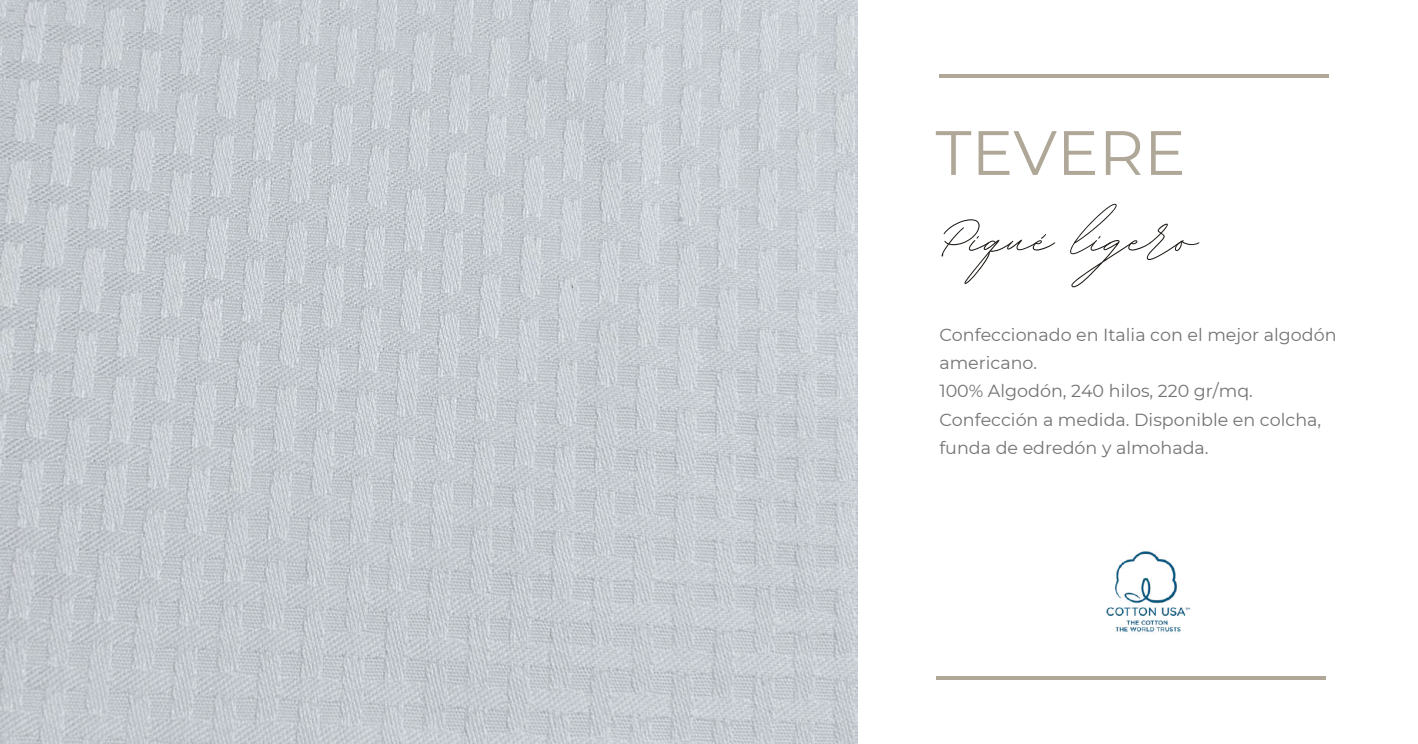
<style>
.page{position:relative;width:1418px;height:744px;background:#fff}
.page>*{position:absolute;margin:0;border:0;box-sizing:border-box;transform-origin:0 0}
.t1{font:90.5px "BD Script";color:#1e1a15}
.t2{font:62.5px "Montserrat";color:#afa798}
.t3{font:17.5px/28.1px "Montserrat";color:#737373}
</style>
<div class="page">
<img style="left:0;top:0;width:857px;height:743px">
<img style="left:1106px;top:551px;width:85px;height:83px">
<hr style="left:939px;top:74px;width:390px;height:4px;background:#afa798">
<hr style="left:935px;top:676px;width:390px;height:3px;background:#afa798">
<h2 class="t2" style="left:935px;top:114px;width:252px">TEVERE</h2>
<h1 class="t1" style="left:939px;top:179px;width:259px">Piqué ligero</h1>
<p class="t3" style="left:939px;top:321px;width:399px">Confeccionado en Italia con el mejor algodón americano.<br>100% Algodón, 240 hilos, 220 gr/mq.<br>Confección a medida. Disponible en colcha, funda de edredón y almohada.</p>
</div>
